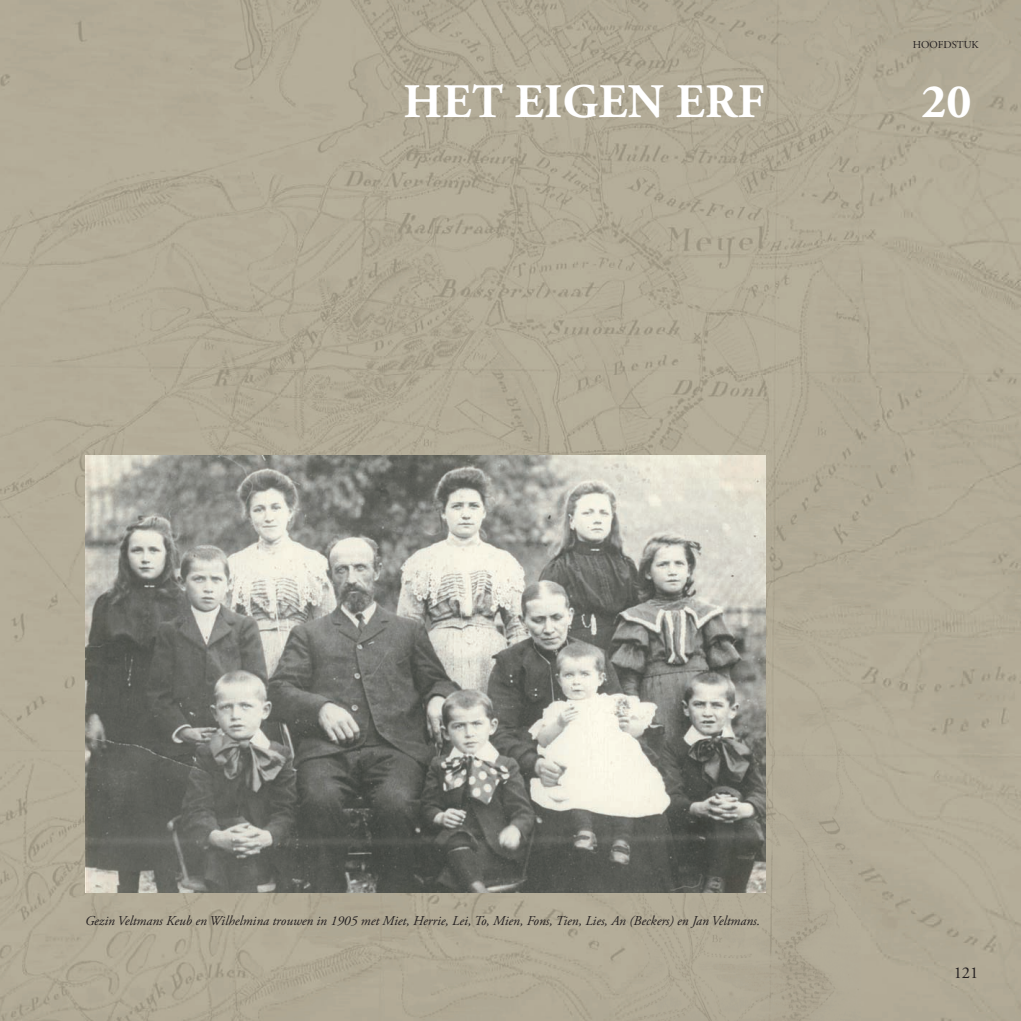
<style>
.page{position:relative;width:1021px;height:1021px;background:#fff}
.page>*{position:absolute;margin:0;border:0;box-sizing:border-box;transform-origin:0 0}
.t1{font:700 48px "Adobe Garamond Pro";letter-spacing:.015em;color:#fff}
.t2{font:16.5px "Adobe Garamond Pro";color:#231f20}
.t3{font:italic 13.5px "Adobe Garamond Pro";color:#231f20}
.t4{font:10.5px "Adobe Garamond Pro";color:#231f20}
</style>
<div class="page">
<img style="left:0;top:0;width:1020px;height:1020px">
<img style="left:85px;top:456px;width:680px;height:436px">
<h1 class="t1" style="left:403px;top:73px;width:362px">HET EIGEN ERF</h1>
<p class="t4" style="left:912px;top:38px;width:67px">HOOFDSTUK</p>
<h1 class="t1" style="left:921px;top:73px;width:51px">20</h1>
<p class="t3" style="left:85px;top:912px;width:676px">Gezin Veltmans Keub en Wilhelmina trouwen in 1905 met Miet, Herrie, Lei, To, Mien, Fons, Tien, Lies, An (Beckers) en Jan Veltmans.</p>
<p class="t2" style="left:953px;top:963px;width:26px">121</p>
</div>
